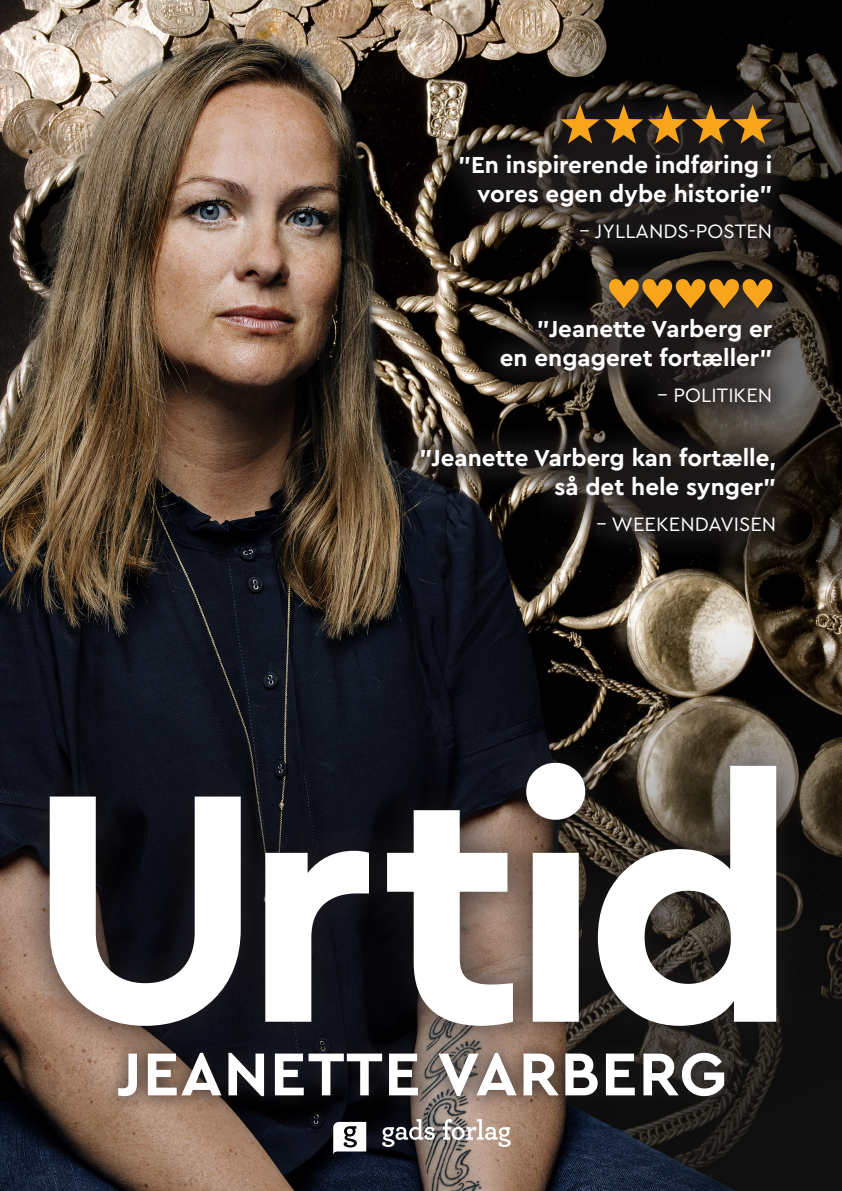
<style>
.page{position:relative;width:842px;height:1191px;background:#fff}
.page>*{position:absolute;margin:0;border:0;box-sizing:border-box;transform-origin:0 0}
.t1{font:700 63.3px "Cera Pro";letter-spacing:.02em;color:#fff}
.t2{font:700 24.2px/29px "Cera Pro";color:#fff;text-align:right}
.t3{font:20.3px "Cera Pro";color:#fff}
</style>
<div class="page">
<img style="left:0;top:0;width:842px;height:1191px">
<svg style="left:463px;top:0;width:379px;height:591px;background:#2f2922"></svg>
<svg style="left:333px;top:1121px;width:33px;height:34px"></svg>
<svg style="left:382px;top:1119px;width:53px;height:28px"></svg>
<svg style="left:443px;top:1119px;width:68px;height:28px"></svg>
<div style="left:11px;top:725px;width:804px;height:338px;background:#231f20;opacity:.75"></div>
<svg style="left:50px;top:762px;width:726px;height:263px"></svg>
<div style="left:101px;top:1035px;width:640px;height:78px;background:#231f20;opacity:.75"></div>
<div style="left:470px;top:247px;width:333px;height:187px;background:#231f20;opacity:.75"></div>
<svg style="left:608px;top:279px;width:165px;height:29px;background:#9c6b1c"></svg>
<div style="left:429px;top:74px;width:374px;height:196px;background:#231f20;opacity:.75"></div>
<svg style="left:560px;top:104px;width:212px;height:40px;background:#64471a"></svg>
<div style="left:390px;top:416px;width:416px;height:147px;background:#231f20;opacity:.75"></div>
<p class="t2" style="left:458px;top:149px;width:316px">”En inspirerende indføring i vores egen dybe historie”</p>
<p class="t3" style="left:580px;top:217px;width:194px">– JYLLANDS-POSTEN</p>
<p class="t2" style="left:500px;top:314px;width:274px">”Jeanette Varberg er<br>en engageret fortæller”</p>
<p class="t3" style="left:658px;top:382px;width:116px">– POLITIKEN</p>
<p class="t2" style="left:419px;top:442px;width:358px">”Jeanette Varberg kan fortælle, så det hele synger”</p>
<p class="t3" style="left:596px;top:511px;width:181px">– WEEKENDAVISEN</p>
<p class="t1" style="left:117px;top:1032px;width:611px">JEANETTE VARBERG</p>
</div>
